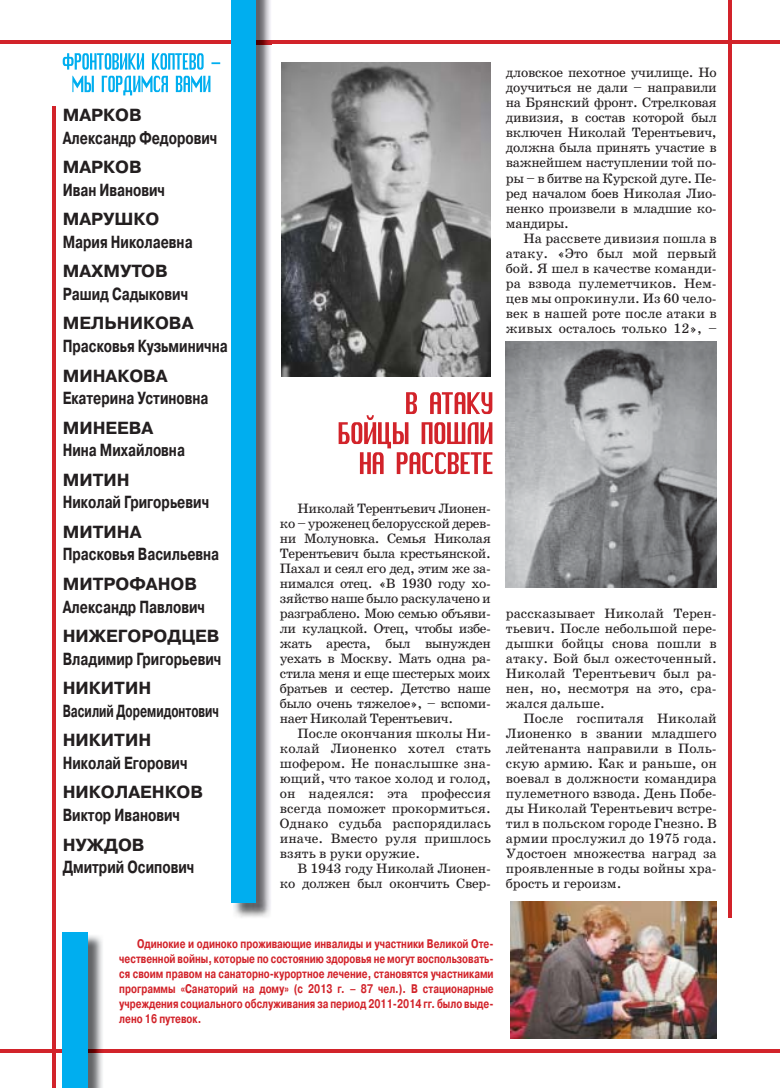
<style>
.page{position:relative;width:780px;height:1088px;background:#fff}
.page>*{position:absolute;margin:0;border:0;box-sizing:border-box;transform-origin:0 0}
.t1{font:700 17.5px/22.5px "Pragmatica C";color:#231f20}
.t2{font:13.75px/15px "School Book C";color:#231f20;text-align:justify}
.t3{font:13.75px/15px "School Book C";letter-spacing:-.02em;color:#231f20;text-align:right}
.t4{font:700 12.5px/15px "Pragmatica C";color:#d2232a;text-align:justify;scale:.75 1}
</style>
<div class="page">
<hr style="left:0;top:1049px;width:780px;height:3px;background:#d2232a">
<hr style="left:52px;top:106px;width:3px;height:981px;background:#d2232a">
<img style="left:88px;top:935px;width:15px;height:152px">
<img style="left:88px;top:1049px;width:15px;height:3px">
<div style="left:63px;top:932px;width:25px;height:155px;background:#00aeef"></div>
<hr style="left:0;top:40px;width:780px;height:4px;background:#d2232a">
<hr style="left:728px;top:0;width:4px;height:917px;background:#d2232a">
<img style="left:233px;top:0;width:38px;height:918px">
<img style="left:256px;top:40px;width:15px;height:4px">
<div style="left:231px;top:0;width:25px;height:902px;background:#00aeef"></div>
<svg style="left:72px;top:76px;width:138px;height:19px"></svg>
<svg style="left:63px;top:53px;width:157px;height:17px"></svg>
<img style="left:511px;top:902px;width:206px;height:137px">
<svg style="left:339px;top:392px;width:153px;height:82px"></svg>
<img style="left:281px;top:62px;width:210px;height:315px">
<img style="left:506px;top:341px;width:211px;height:246px">
<p class="t1" style="left:63px;top:106px;width:156px">МАРКОВ<br>Александр Федорович</p>
<p class="t1" style="left:63px;top:158px;width:104px">МАРКОВ<br>Иван Иванович</p>
<p class="t1" style="left:63px;top:210px;width:131px">МАРУШКО<br>Мария Николаевна</p>
<p class="t1" style="left:63px;top:262px;width:127px">МАХМУТОВ<br>Рашид Садыкович</p>
<p class="t1" style="left:63px;top:314px;width:167px">МЕЛЬНИКОВА<br>Прасковья Кузьминична</p>
<p class="t1" style="left:63px;top:366px;width:147px">МИНАКОВА<br>Екатерина Устиновна</p>
<p class="t1" style="left:63px;top:418px;width:124px">МИНЕЕВА<br>Нина Михайловна</p>
<p class="t1" style="left:63px;top:470px;width:148px">МИТИН<br>Николай Григорьевич</p>
<p class="t1" style="left:63px;top:522px;width:158px">МИТИНА<br>Прасковья Васильевна</p>
<p class="t1" style="left:63px;top:574px;width:144px">МИТРОФАНОВ<br>Александр Павлович</p>
<p class="t1" style="left:63px;top:626px;width:160px">НИЖЕГОРОДЦЕВ<br>Владимир Григорьевич</p>
<p class="t1" style="left:63px;top:678px;width:158px">НИКИТИН<br>Василий Доремидонтович</p>
<p class="t1" style="left:63px;top:731px;width:126px">НИКИТИН<br>Николай Егорович</p>
<p class="t1" style="left:63px;top:783px;width:142px">НИКОЛАЕНКОВ<br>Виктор Иванович</p>
<p class="t1" style="left:63px;top:835px;width:133px">НУЖДОВ<br>Дмитрий Осипович</p>
<p class="t2" style="left:506px;top:67px;width:212px">дловское пехотное училище. Но доучиться не дали – направили на Брянский фронт. Стрелковая дивизия, в состав которой был включен Николай Терентьевич, должна была принять участие в важнейшем наступлении той по&shy;ры – в битве на Курской дуге. Пе&shy;ред началом боев Николая Лио&shy;ненко произвели в младшие ко&shy;мандиры.</p>
<p class="t2" style="left:506px;top:232px;width:212px;text-indent:18px">На рассвете дивизия пошла в атаку. «Это был мой первый бой. Я шел в качестве команди&shy;ра взвода пулеметчиков. Нем&shy;цев мы опрокинули. Из 60 чело&shy;век в нашей роте после атаки в живых осталось только 12», –</p>
<p class="t2" style="left:280px;top:502px;width:212px;text-indent:18px">Николай Терентьевич Лионен&shy;ко – уроженец белорусской дерев&shy;ни Молуновка. Семья Николая Терентьевич была крестьянской.<br>Пахал и сеял его дед, этим же за&shy;нимался отец. «В 1930 году хо&shy;зяйство наше было раскулачено и разграблено. Мою семью объяви&shy;ли кулацкой. Отец, чтобы избе&shy;жать ареста, был вынужден уехать в Москву. Мать одна ра&shy;стила меня и еще шестерых моих братьев и сестер. Детство наше было очень тяжелое», – вспоми&shy;нает Николай Терентьевич.</p>
<p class="t2" style="left:280px;top:727px;width:212px;text-indent:18px">После окончания школы Ни&shy;колай Лионенко хотел стать шофером. Не понаслышке зна&shy;ющий, что такое холод и голод, он надеялся: эта профессия всегда поможет прокормиться.<br>Однако судьба распорядилась иначе. Вместо руля пришлось взять в руки оружие.</p>
<p class="t3" style="left:280px;top:862px;width:212px">В 1943 году Николай Лионен&shy;ко должен был окончить Свер-</p>
<p class="t2" style="left:506px;top:607px;width:212px">рассказывает Николай Терен&shy;тьевич. После небольшой пере&shy;дышки бойцы снова пошли в атаку. Бой был ожесточенный.<br>Николай Терентьевич был ра&shy;нен, но, несмотря на это, сра&shy;жался дальше.</p>
<p class="t2" style="left:506px;top:712px;width:212px;text-indent:18px">После госпиталя Николай Лионенко в звании младшего лейтенанта направили в Поль&shy;скую армию. Как и раньше, он воевал в должности командира пулеметного взвода. День Побе&shy;ды Николай Терентьевич встре&shy;тил в польском городе Гнезно. В армии прослужил до 1975 года.<br>Удостоен множества наград за проявленные в годы войны хра&shy;брость и героизм.</p>
<p class="t4" style="left:119px;top:937px;width:501px;text-indent:18px">Одинокие и одиноко проживающие инвалиды и участники Великой Оте&shy;чественной войны, которые по состоянию здоровья не могут воспользовать&shy;ся своим правом на санаторно-курортное лечение, становятся участниками программы «Санаторий на дому» (с 2013 г. – 87 чел.). В стационарные учреждения социального обслуживания за период 2011-2014 гг. было выде&shy;лено 16 путевок.</p>
</div>
